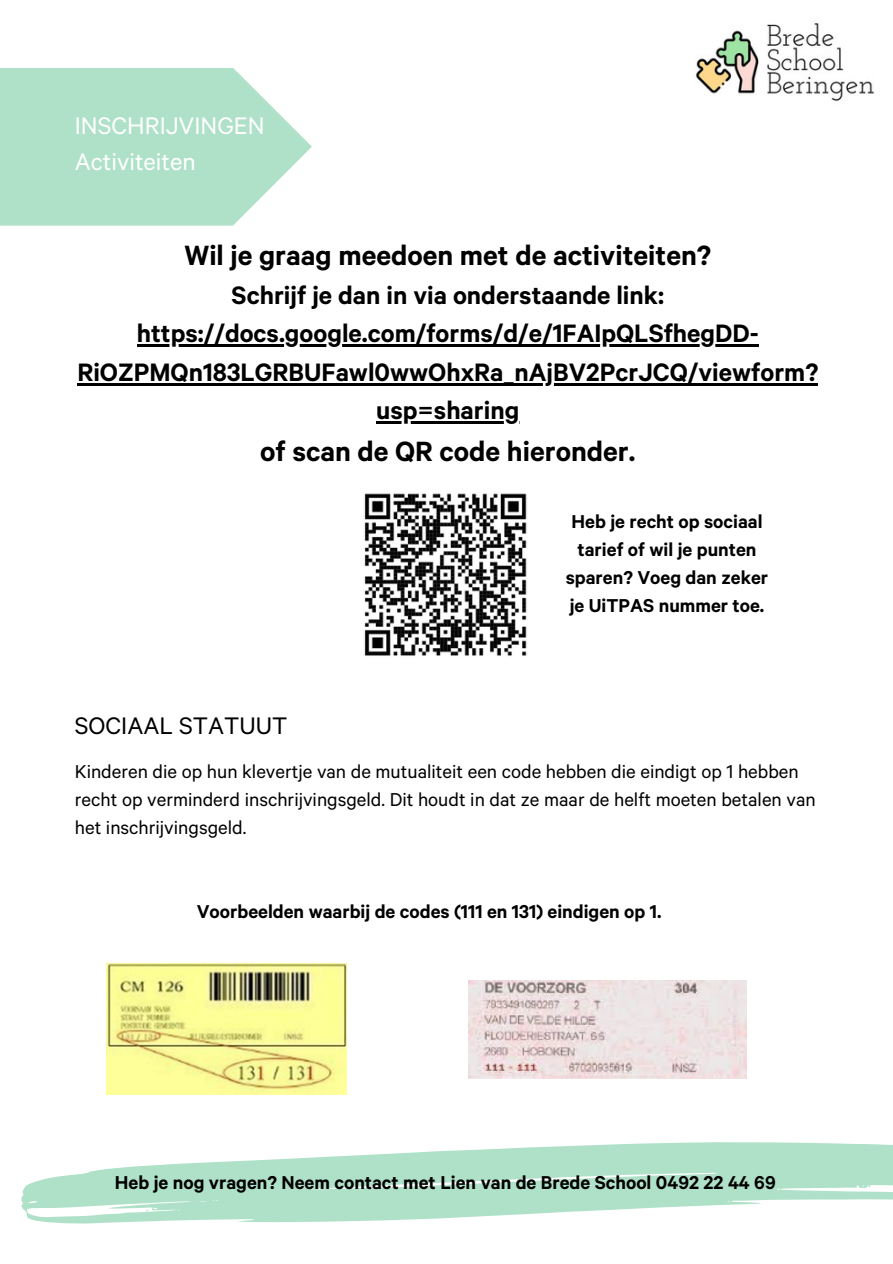
<style>
.page{position:relative;width:893px;height:1264px;background:#fff}
.page>*{position:absolute;margin:0;border:0;box-sizing:border-box;transform-origin:0 0}
.t1{font:600 31.35px "Calibre";color:#000}
.t2{font:600 28.35px/38.2px "Calibre";color:#000;text-align:center}
.t3{font:27px/36px "Calibre";color:#fff}
.t4{font:27px "Calibre";color:#000}
.t5{font:600 21px/28.2px "Calibre";color:#000;text-align:center}
.t6{font:21px/28.2px "Calibre";color:#000}
</style>
<div class="page">
<img style="left:107px;top:963px;width:239px;height:131px">
<img style="left:468px;top:980px;width:278px;height:98px">
<svg style="left:0;top:68px;width:312px;height:158px;background:#b7e4ce"></svg>
<svg style="left:21px;top:1142px;width:871px;height:82px;fill:#afe1c8"></svg>
<img style="left:696px;top:23px;width:178px;height:78px">
<img style="left:364px;top:493px;width:163px;height:163px">
<hr style="left:137px;top:344px;width:621px;height:3px;background:#000">
<hr style="left:77px;top:383px;width:741px;height:2px;background:#000">
<hr style="left:376px;top:421px;width:143px;height:2px;background:#000">
<p class="t3" style="left:75px;top:112px;width:191px">INSCHRIJVINGEN<br>Activiteiten</p>
<p class="t1" style="left:184px;top:244px;width:528px">Wil je graag meedoen met de activiteiten?</p>
<p class="t2" style="left:77px;top:281px;width:742px">Schrijf je dan in via onderstaande link: https://docs.google.com/forms/d/e/1FAIpQLSfhegDD-RiOZPMQn183LGRBUFawl0wwOhxRa_nAjBV2PcrJCQ/viewform? usp=sharing</p>
<p class="t1" style="left:260px;top:440px;width:377px">of scan de QR code hieronder.</p>
<p class="t4" style="left:75px;top:716px;width:214px">SOCIAAL STATUUT</p>
<p class="t5" style="left:565px;top:510px;width:204px">Heb je recht op sociaal tarief of wil je punten sparen? Voeg dan zeker je UiTPAS nummer toe.</p>
<p class="t6" style="left:75px;top:760px;width:742px">Kinderen die op hun klevertje van de mutualiteit een code hebben die eindigt op 1 hebben recht op verminderd inschrijvingsgeld. Dit houdt in dat ze maar de helft moeten betalen van het inschrijvingsgeld.</p>
<p class="t5" style="left:197px;top:901px;width:466px">Voorbeelden waarbij de codes (111 en 131) eindigen op 1.</p>
<p class="t5" style="left:115px;top:1171px;width:662px">Heb je nog vragen? Neem contact met Lien van de Brede School 0492 22 44 69</p>
</div>
